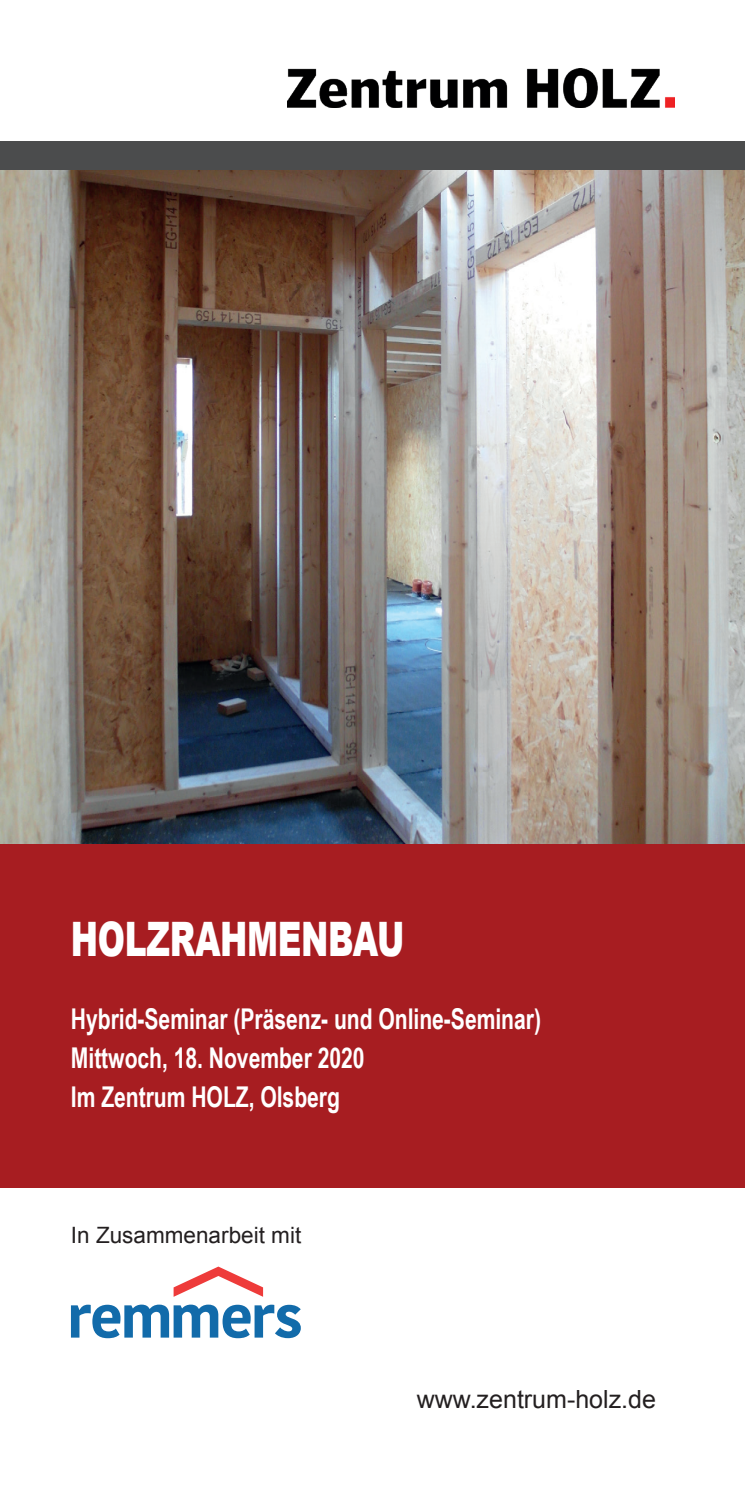
<style>
.page{position:relative;width:745px;height:1489px;background:#fff}
.page>*{position:absolute;margin:0;border:0;box-sizing:border-box;transform-origin:0 0}
.t1{font:900 47.5px "Arial";letter-spacing:-.01em;color:#fff;scale:.69 1}
.t2{font:700 28.5px/39px "Arial Narrow";color:#fff;scale:.9 1}
.t3{font:25px "Arial";color:#231f20}
.t4{font:22.5px "Arial";color:#231f20}
</style>
<div class="page">
<img style="left:287px;top:69px;width:386px;height:38px">
<img style="left:0;top:170px;width:744px;height:673px">
<div style="left:0;top:141px;width:744px;height:29px;background:#4b4c4d"></div>
<div style="left:0;top:843px;width:744px;height:344px;background:#a71d21"></div>
<svg style="left:71px;top:1304px;width:229px;height:34px"></svg>
<svg style="left:173px;top:1266px;width:90px;height:30px"></svg>
<h1 class="t1" style="left:71px;top:912px;width:484px">HOLZRAHMENBAU</h1>
<p class="t2" style="left:71px;top:1002px;width:523px">Hybrid-Seminar (Präsenz- und Online-Seminar)<br>Mittwoch, 18. November 2020<br>Im Zentrum HOLZ, Olsberg</p>
<p class="t4" style="left:71px;top:1226px;width:232px">In Zusammenarbeit mit</p>
<p class="t3" style="left:416px;top:1389px;width:240px">www.zentrum-holz.de</p>
</div>
